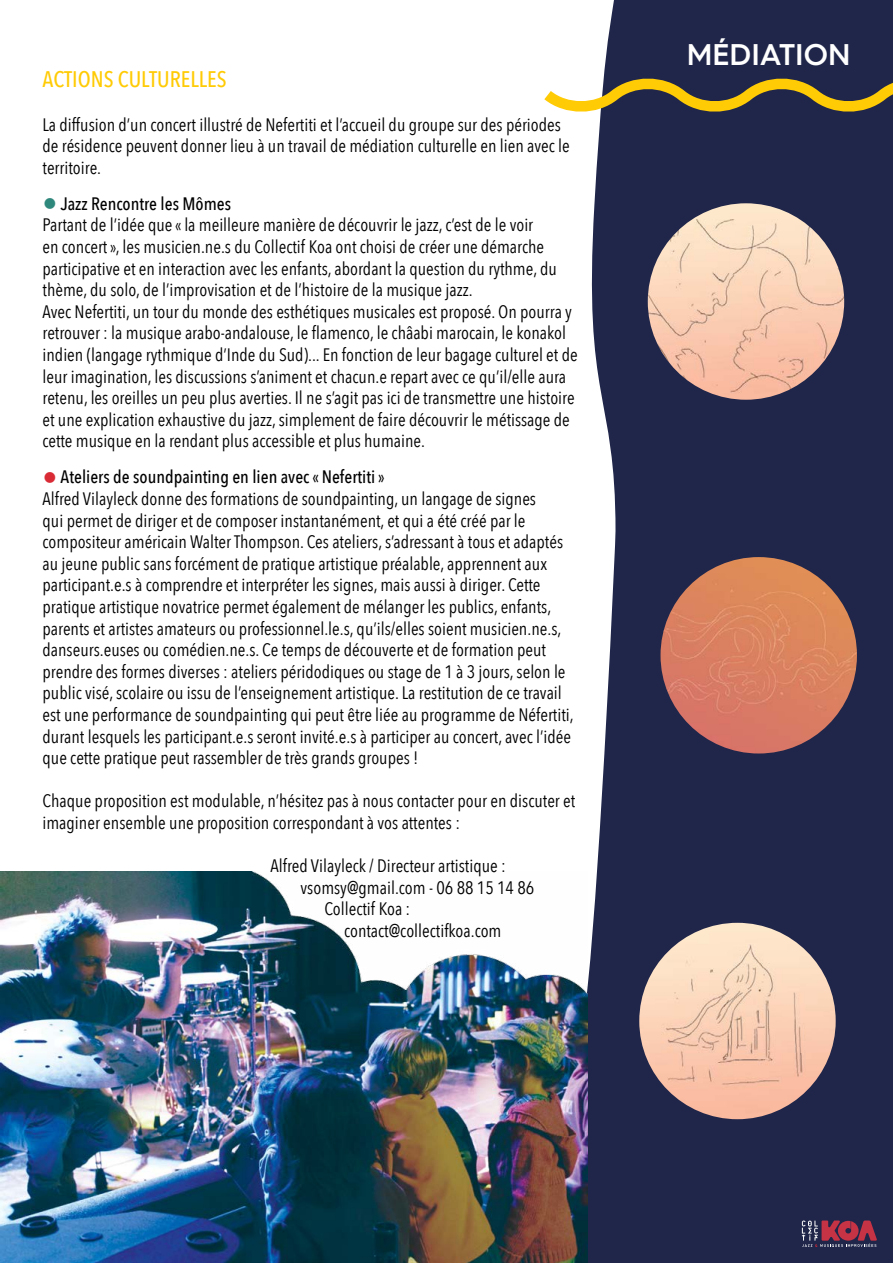
<style>
.page{position:relative;width:893px;height:1263px;background:#fff}
.page>*{position:absolute;margin:0;border:0;box-sizing:border-box;transform-origin:0 0}
.t1{font:600 30px "Hurme Geometric Sans 4";color:#fff}
.t2{font:500 22.5px "Avenir Next Condensed";color:#ffcb05}
.t3{font:18px/21.6px "Avenir Next Condensed";color:#000}
.s1{font-weight:500;font-size:30px;color:#2f887c}
.s2{font-weight:500}
.s3{font-weight:500;font-size:30px;color:#d92b35}
</style>
<div class="page">
<svg style="left:587px;top:0;width:66px;height:1263px;fill:#20264a"></svg>
<div style="left:653px;top:0;width:240px;height:1263px;background:#20264a"></div>
<svg style="left:802px;top:1220px;width:75px;height:27px"></svg>
<svg style="left:544px;top:65px;width:349px;height:60px"></svg>
<img style="left:0;top:871px;width:587px;height:392px">
<img style="left:660px;top:557px;width:197px;height:196px;border-radius:98px">
<img style="left:648px;top:203px;width:196px;height:197px;border-radius:98px">
<img style="left:639px;top:923px;width:197px;height:196px;border-radius:98px">
<p class="t2" style="left:43px;top:66px;width:186px">ACTIONS CULTURELLES</p>
<p class="t3" style="left:43px;top:113px;width:529px">La diffusion d’un concert illustré de Nefertiti et l’accueil du groupe sur des périodes de résidence peuvent donner lieu à un travail de médiation culturelle en lien avec le territoire.</p>
<p class="t3" style="left:43px;top:192px;width:537px"><span class="s1">•</span> <span class="s2">Jazz Rencontre les Mômes<br></span>Partant de l’idée que « la meilleure manière de découvrir le jazz, c’est de le voir<br>en concert », les musicien.ne.s du Collectif Koa ont choisi de créer une démarche participative et en interaction avec les enfants, abordant la question du rythme, du thème, du solo, de l’improvisation et de l’histoire de la musique jazz.<br>Avec Nefertiti, un tour du monde des esthétiques musicales est proposé. On pourra y retrouver : la musique arabo-andalouse, le flamenco, le châabi marocain, le konakol indien (langage rythmique d’Inde du Sud)... En fonction de leur bagage culturel et de leur imagination, les discussions s’animent et chacun.e repart avec ce qu’il/elle aura retenu, les oreilles un peu plus averties. Il ne s’agit pas ici de transmettre une histoire et une explication exhaustive du jazz, simplement de faire découvrir le métissage de cette musique en la rendant plus accessible et plus humaine.</p>
<p class="t3" style="left:43px;top:465px;width:533px"><span class="s3">•</span> <span class="s2">Ateliers de soundpainting en lien avec « Nefertiti »<br></span>Alfred Vilayleck donne des formations de soundpainting, un langage de signes<br>qui permet de diriger et de composer instantanément, et qui a été créé par le compositeur américain Walter Thompson. Ces ateliers, s’adressant à tous et adaptés au jeune public sans forcément de pratique artistique préalable, apprennent aux participant.e.s à comprendre et interpréter les signes, mais aussi à diriger. Cette pratique artistique novatrice permet également de mélanger les publics, enfants, parents et artistes amateurs ou professionnel.le.s, qu’ils/elles soient musicien.ne.s, danseurs.euses ou comédien.ne.s. Ce temps de découverte et de formation peut prendre des formes diverses : ateliers péridodiques ou stage de 1 à 3 jours, selon le public visé, scolaire ou issu de l’enseignement artistique. La restitution de ce travail est une performance de soundpainting qui peut être liée au programme de Néfertiti, durant lesquels les participant.e.s seront invité.e.s à participer au concert, avec l’idée que cette pratique peut rassembler de très grands groupes !</p>
<p class="t3" style="left:43px;top:789px;width:534px">Chaque proposition est modulable, n’hésitez pas à nous contacter pour en discuter et imaginer ensemble une proposition correspondant à vos attentes :</p>
<p class="t3" style="left:271px;top:854px;width:237px">Alfred Vilayleck / Directeur artistique :</p>
<p class="t3" style="left:301px;top:876px;width:235px">vsomsy@gmail.com - 06 88 15 14 86</p>
<p class="t3" style="left:325px;top:897px;width:87px">Collectif Koa :</p>
<p class="t3" style="left:344px;top:919px;width:159px">contact@collectifkoa.com</p>
<h1 class="t1" style="left:687px;top:34px;width:165px">MÉDIATION</h1>
</div>
